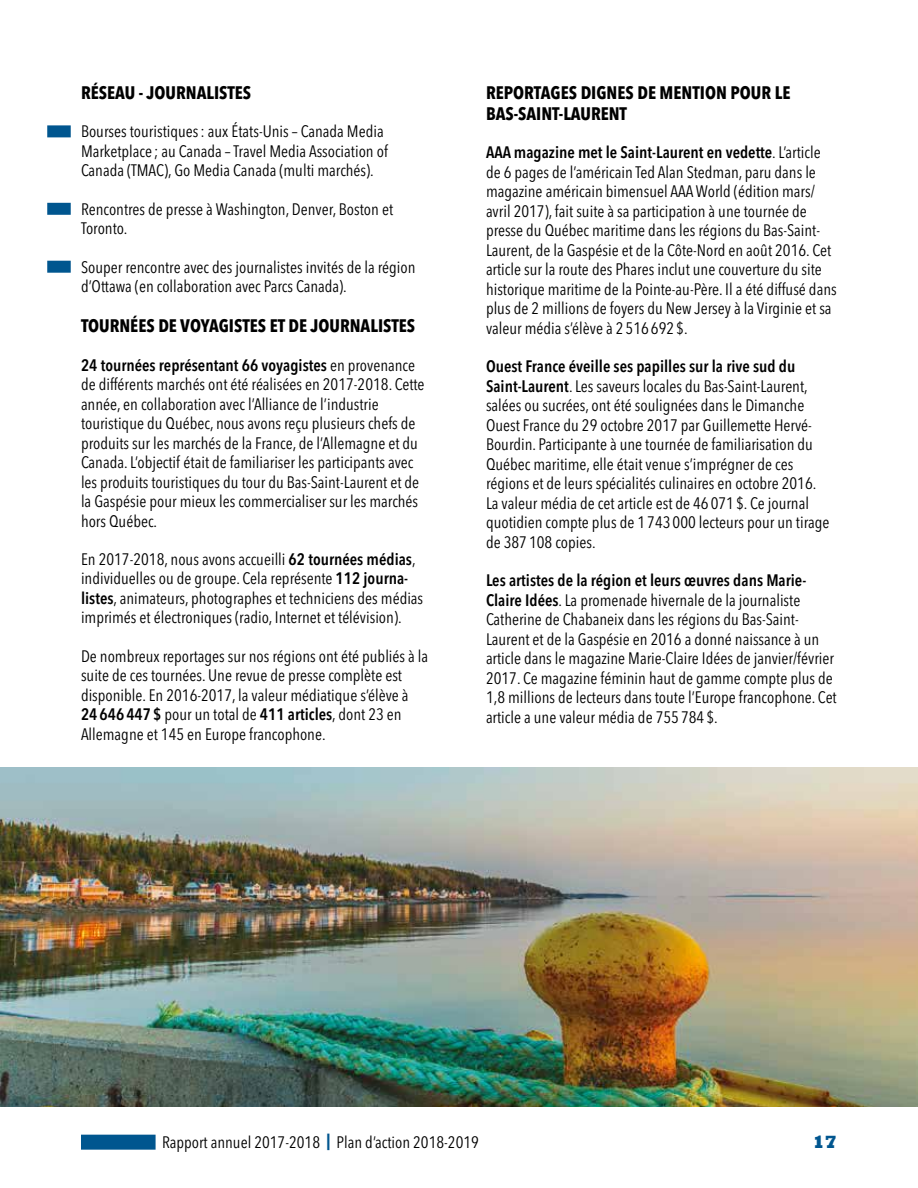
<style>
.page{position:relative;width:918px;height:1188px;background:#fff}
.page>*{position:absolute;margin:0;border:0;box-sizing:border-box;transform-origin:0 0}
.t1{font:700 18px/21px "Avenir Next Condensed";color:#000}
.t2{font:800 18px "Rockwell Std";color:#00568f}
.t3{font:16.5px/19.5px "Avenir Next Condensed";color:#000}
.s1{font-weight:600}
.s2{font-weight:700;color:#00568f}
</style>
<div class="page">
<div style="left:81px;top:1135px;width:75px;height:15px;background:#00568f"></div>
<div style="left:47px;top:125px;width:24px;height:12px;background:#00568f"></div>
<div style="left:47px;top:203px;width:24px;height:12px;background:#00568f"></div>
<div style="left:47px;top:261px;width:24px;height:12px;background:#00568f"></div>
<img style="left:0;top:768px;width:918px;height:339px">
<p class="t1" style="left:81px;top:82px;width:172px">RÉSEAU - JOURNALISTES</p>
<p class="t3" style="left:81px;top:122px;width:308px">Bourses touristiques: aux États-Unis – Canada Media<br>Marketplace ; au Canada – Travel Media Association of<br>Canada (TMAC), Go Media Canada (multi marchés).</p>
<p class="t3" style="left:81px;top:199px;width:314px">Rencontres de presse à Washington, Denver, Boston et<br>Toronto.</p>
<p class="t3" style="left:81px;top:257px;width:336px">Souper rencontre avec des journalistes invités de la région d’Ottawa (en collaboration avec Parcs Canada).</p>
<p class="t1" style="left:81px;top:315px;width:336px">TOURNÉES DE VOYAGISTES ET DE JOURNALISTES</p>
<p class="t3" style="left:81px;top:355px;width:345px"><span class="s1">24 tournées représentant 66 voyagistes</span> en provenance de différents marchés ont été réalisées en 2017-2018. Cette année, en collaboration avec l’Alliance de l’industrie touristique du Québec, nous avons reçu plusieurs chefs de produits sur les marchés de la France, de l’Allemagne et du Canada. L’objectif était de familiariser les participants avec les produits touristiques du tour du Bas-Saint-Laurent et de la Gaspésie pour mieux les commercialiser sur les marchés hors Québec.</p>
<p class="t3" style="left:81px;top:549px;width:344px">En 2017-2018, nous avons accueilli <span class="s1">62 tournées médias</span>, individuelles ou de groupe. Cela représente <span class="s1">112 journa&shy;listes</span>, animateurs, photographes et techniciens des médias imprimés et électroniques (radio, Internet et télévision).</p>
<p class="t3" style="left:81px;top:646px;width:349px">De nombreux reportages sur nos régions ont été publiés à la suite de ces tournées. Une revue de presse complète est disponible. En 2016-2017, la valeur médiatique s’élève à <span class="s1">24646447$</span> pour un total de <span class="s1">411 articles</span>, dont 23 en Allemagne et 145 en Europe francophone.</p>
<p class="t1" style="left:486px;top:82px;width:306px">REPORTAGES DIGNES DE MENTION POUR LE<br>BAS-SAINT-LAURENT</p>
<p class="t3" style="left:486px;top:143px;width:352px"><span class="s1">AAA magazine met le Saint-Laurent en vedette</span>. L’article de 6 pages de l’américain Ted Alan Stedman, paru dans le magazine américain bimensuel AAA World (édition mars/ avril 2017), fait suite à sa participation à une tournée de presse du Québec maritime dans les régions du Bas-Saint-Laurent, de la Gaspésie et de la Côte-Nord en août 2016. Cet article sur la route des Phares inclut une couverture du site historique maritime de la Pointe-au-Père. Il a été diffusé dans plus de 2 millions de foyers du New Jersey à la Virginie et sa valeur média s’élève à 2 516 692 $.</p>
<p class="t3" style="left:486px;top:357px;width:345px"><span class="s1">Ouest France éveille ses papilles sur la rive sud du Saint-Laurent</span>. Les saveurs locales du Bas-Saint-Laurent, salées ou sucrées, ont été soulignées dans le Dimanche Ouest France du 29 octobre 2017 par Guillemette Hervé-Bourdin. Participante à une tournée de familiarisation du Québec maritime, elle était venue s’imprégner de ces régions et de leurs spécialités culinaires en octobre 2016.<br>La valeur média de cet article est de 46 071 $. Ce journal quotidien compte plus de 1 743 000 lecteurs pour un tirage de 387 108 copies.</p>
<p class="t3" style="left:486px;top:571px;width:352px"><span class="s1">Les artistes de la région et leurs œuvres dans Marie-Claire Idées</span>. La promenade hivernale de la journaliste Catherine de Chabaneix dans les régions du Bas-Saint-Laurent et de la Gaspésie en 2016 a donné naissance à un article dans le magazine Marie-Claire Idées de janvier/février 2017. Ce magazine féminin haut de gamme compte plus de 1,8 millions de lecteurs dans toute l’Europe francophone. Cet article a une valeur média de 755 784 $.</p>
<p class="t3" style="left:162px;top:1132px;width:318px">Rapport annuel 2017-2018 <span class="s2">|</span> Plan d’action 2018-2019</p>
<p class="t2" style="left:813px;top:1130px;width:26px">17</p>
</div>
